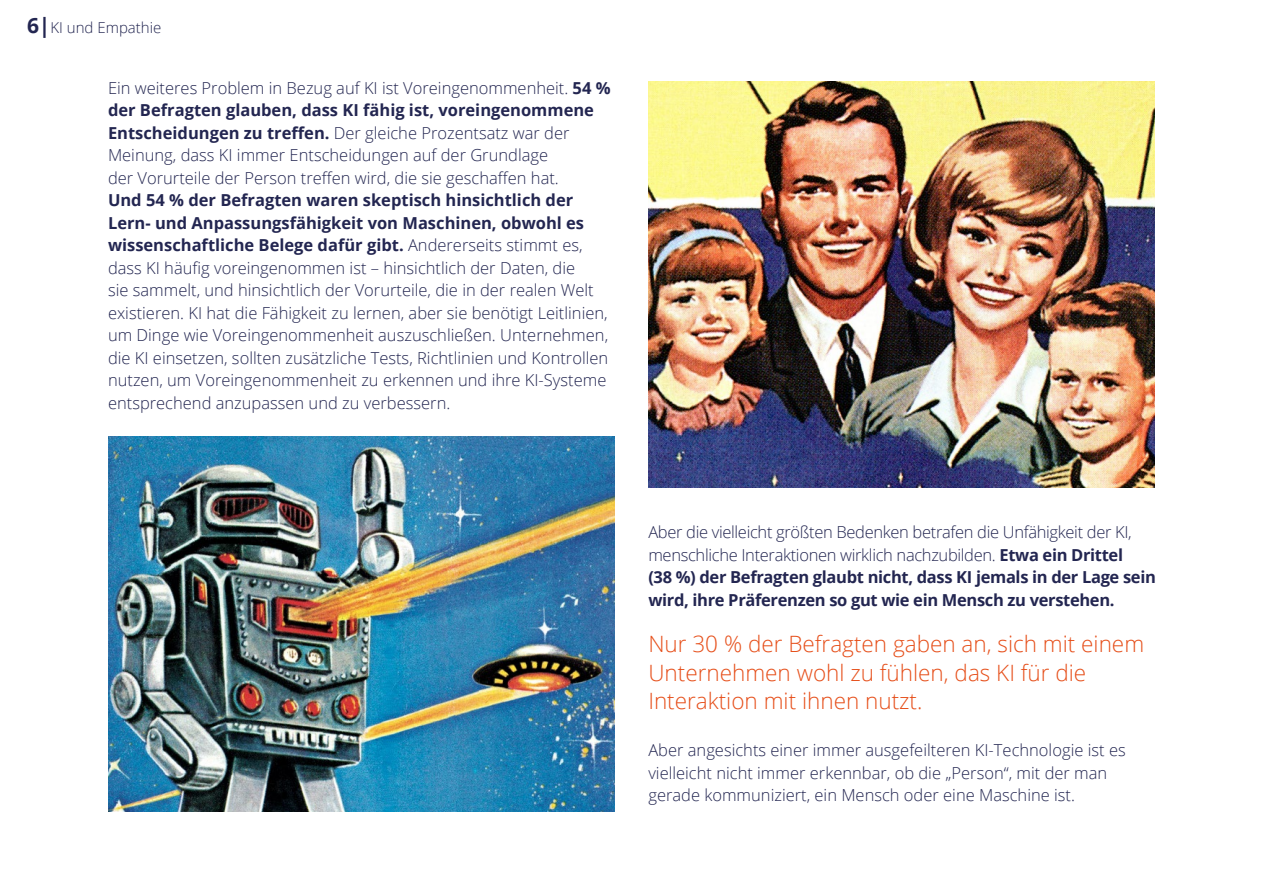
<style>
.page{position:relative;width:1263px;height:893px;background:#fff}
.page>*{position:absolute;margin:0;border:0;box-sizing:border-box;transform-origin:0 0}
.t1{font:300 22.5px/28.5px "Open Sans";color:#e64f1a}
.t2{font:300 16.5px/22.5px "Open Sans";color:#232651}
.t3{font:700 16.5px/22.5px "Open Sans";letter-spacing:-.02em;color:#232651}
.t4{font:300 15px "Open Sans";color:#232651}
.s1{font-weight:700;font-size:21px}
.s2{font-weight:700}
.s3{font-weight:300}
</style>
<div class="page">
<img style="left:648px;top:81px;width:507px;height:406px">
<img style="left:108px;top:436px;width:507px;height:376px">
<p class="t4" style="left:27px;top:17px;width:136px"><span class="s1">6|</span>KI und Empathie</p>
<p class="t2" style="left:108px;top:76px;width:504px">Ein weiteres Problem in Bezug auf KI ist Voreingenommenheit. <span class="s2">54 % der Befragten glauben, dass KI fähig ist, voreingenommene Entscheidungen zu treffen.</span> Der gleiche Prozentsatz war der Meinung, dass KI immer Entscheidungen auf der Grundlage<br>der Vorurteile der Person treffen wird, die sie geschaffen hat.</p>
<p class="t2" style="left:108px;top:188px;width:502px"><span class="s2">Und 54 % der Befragten waren skeptisch hinsichtlich der Lern- und Anpassungsfähigkeit von Maschinen, obwohl es wissenschaftliche Belege dafür gibt.</span> Andererseits stimmt es, dass KI häufig voreingenommen ist – hinsichtlich der Daten, die<br>sie sammelt, und hinsichtlich der Vorurteile, die in der realen Welt existieren. KI hat die Fähigkeit zu lernen, aber sie benötigt Leitlinien, um Dinge wie Voreingenommenheit auszuschließen. Unternehmen, die KI einsetzen, sollten zusätzliche Tests, Richtlinien und Kontrollen nutzen, um Voreingenommenheit zu erkennen und ihre KI-Systeme entsprechend anzupassen und zu verbessern.</p>
<p class="t3" style="left:648px;top:520px;width:509px"><span class="s3">Aber die vielleicht größten Bedenken betrafen die Unfähigkeit der KI, menschliche Interaktionen wirklich nachzubilden.</span> Etwa ein Drittel<br>(38 %) der Befragten glaubt nicht, dass KI jemals in der Lage sein wird, ihre Präferenzen so gut wie ein Mensch zu verstehen.</p>
<h1 class="t1" style="left:648px;top:629px;width:497px">Nur 30 % der Befragten gaben an, sich mit einem<br>Unternehmen wohl zu fühlen, das KI für die<br>Interaktion mit ihnen nutzt.</h1>
<p class="t2" style="left:648px;top:739px;width:479px">Aber angesichts einer immer ausgefeilteren KI-Technologie ist es vielleicht nicht immer erkennbar, ob die „Person“, mit der man gerade kommuniziert, ein Mensch oder eine Maschine ist.</p>
</div>
